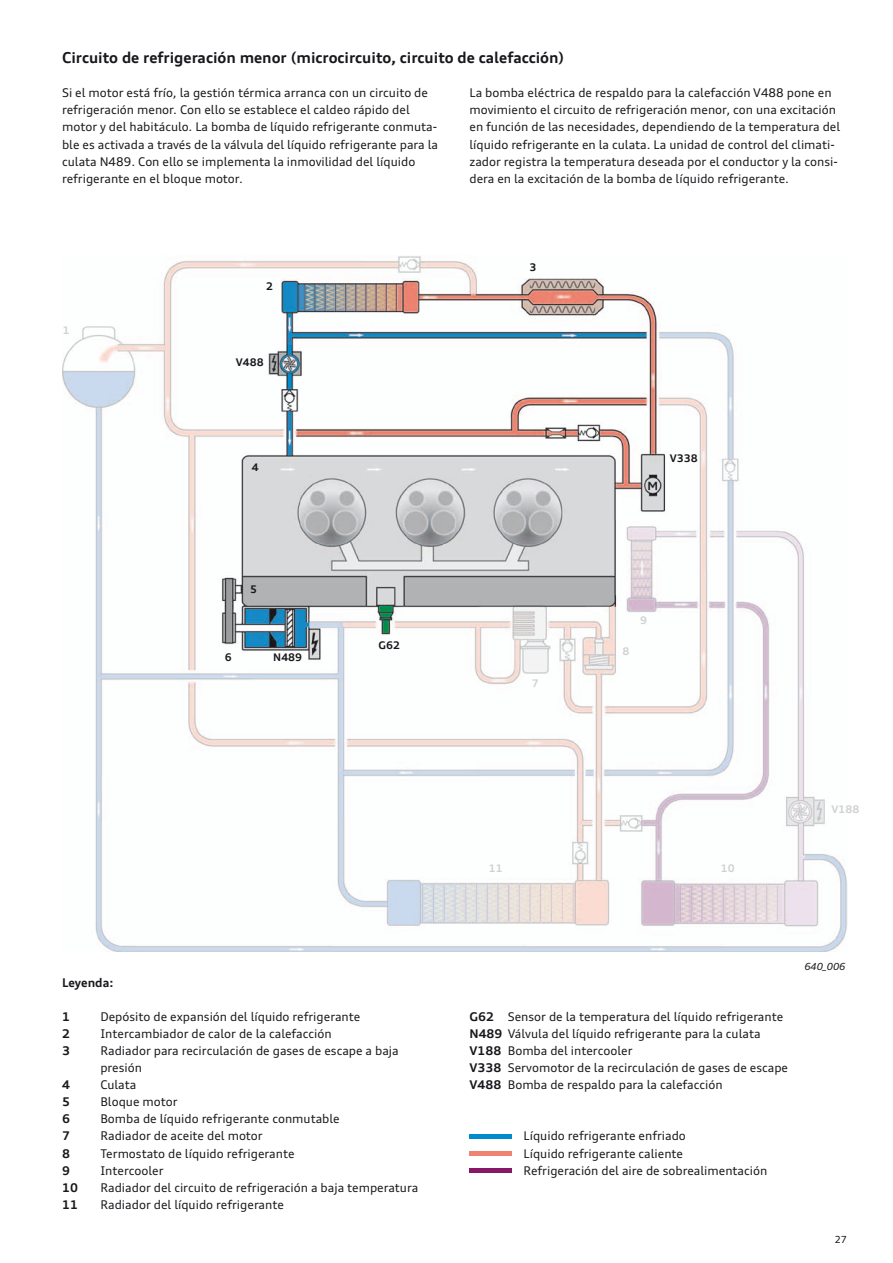
<style>
.page{position:relative;width:893px;height:1263px;background:#fff}
.page>*{position:absolute;margin:0;border:0;box-sizing:border-box;transform-origin:0 0}
.t1{font:700 15px "Audi Type";color:#1a171c}
.t2{font:12px/17.1px "Audi Type";color:#1a171c}
.t3{font:700 12px "Audi Type";color:#1a171c}
.t4{font:700 10.5px "Audi Type";color:#1a171c}
.t5{font:700 10.5px "Audi Type";color:#d0d1d2}
.t6{font:italic 9.75px "Audi Type";color:#1a171c}
.t7{font:9.75px "Audi Type";color:#1a171c}
.s1{font-weight:700}
</style>
<div class="page">
<img style="left:62px;top:256px;width:786px;height:695px">
<hr style="left:469px;top:1135px;width:43px;height:4px;background:#008bd0">
<div style="left:469px;top:1151px;width:43px;height:5px;background:#ee8371"></div>
<hr style="left:469px;top:1168px;width:43px;height:4px;background:#871868">
<p class="t1" style="left:62px;top:48px;width:504px">Circuito de refrigeración menor (microcircuito, circuito de calefacción)</p>
<p class="t2" style="left:62px;top:84px;width:377px">Si el motor está frío, la gestión térmica arranca con un circuito de refrigeración menor. Con ello se establece el caldeo rápido del motor y del habitáculo. La bomba de líquido refrigerante conmuta‑ ble es activada a través de la válvula del líquido refrigerante para la culata N489. Con ello se implementa la inmovilidad del líquido refrigerante en el bloque motor.</p>
<p class="t2" style="left:469px;top:84px;width:372px">La bomba eléctrica de respaldo para la calefacción V488 pone en movimiento el circuito de refrigeración menor, con una excitación en función de las necesidades, dependiendo de la temperatura del líquido refrigerante en la culata. La unidad de control del climati‑ zador registra la temperatura deseada por el conductor y la consi‑ dera en la excitación de la bomba de líquido refrigerante.</p>
<p class="t5" style="left:63px;top:323px;width:8px">1</p>
<p class="t4" style="left:266px;top:279px;width:8px">2</p>
<p class="t4" style="left:236px;top:356px;width:29px">V488</p>
<p class="t4" style="left:252px;top:461px;width:8px">4</p>
<p class="t4" style="left:250px;top:583px;width:8px">5</p>
<p class="t4" style="left:225px;top:651px;width:8px">6</p>
<p class="t4" style="left:273px;top:651px;width:30px">N489</p>
<p class="t4" style="left:378px;top:639px;width:23px">G62</p>
<p class="t3" style="left:62px;top:975px;width:53px">Leyenda:</p>
<p class="t3" style="left:62px;top:1009px;width:9px">1</p>
<p class="t2" style="left:100px;top:1008px;width:261px">Depósito de expansión del líquido refrigerante</p>
<p class="t3" style="left:62px;top:1026px;width:9px">2</p>
<p class="t2" style="left:100px;top:1025px;width:233px">Intercambiador de calor de la calefacción</p>
<p class="t3" style="left:62px;top:1043px;width:9px">3</p>
<p class="t2" style="left:100px;top:1042px;width:300px">Radiador para recirculación de gases de escape a baja presión</p>
<p class="t3" style="left:62px;top:1077px;width:9px">4</p>
<p class="t2" style="left:100px;top:1076px;width:38px">Culata</p>
<p class="t3" style="left:62px;top:1094px;width:9px">5</p>
<p class="t2" style="left:100px;top:1093px;width:79px">Bloque motor</p>
<p class="t3" style="left:62px;top:1111px;width:9px">6</p>
<p class="t2" style="left:100px;top:1110px;width:241px">Bomba de líquido refrigerante conmutable</p>
<p class="t3" style="left:62px;top:1129px;width:9px">7</p>
<p class="t2" style="left:100px;top:1127px;width:164px">Radiador de aceite del motor</p>
<p class="t3" style="left:62px;top:1146px;width:9px">8</p>
<p class="t2" style="left:100px;top:1144px;width:196px">Termostato de líquido refrigerante</p>
<p class="t3" style="left:62px;top:1163px;width:9px">9</p>
<p class="t2" style="left:100px;top:1162px;width:65px">Intercooler</p>
<p class="t3" style="left:62px;top:1180px;width:17px">10</p>
<p class="t2" style="left:100px;top:1179px;width:319px">Radiador del circuito de refrigeración a baja temperatura</p>
<p class="t3" style="left:62px;top:1197px;width:17px">11</p>
<p class="t2" style="left:100px;top:1196px;width:185px">Radiador del líquido refrigerante</p>
<p class="t4" style="left:530px;top:260px;width:8px">3</p>
<p class="t4" style="left:670px;top:452px;width:29px">V338</p>
<p class="t5" style="left:532px;top:677px;width:8px">7</p>
<p class="t5" style="left:622px;top:644px;width:8px">8</p>
<p class="t5" style="left:640px;top:613px;width:8px">9</p>
<p class="t5" style="left:489px;top:862px;width:15px">11</p>
<p class="t5" style="left:721px;top:862px;width:15px">10</p>
<p class="t5" style="left:831px;top:803px;width:29px">V188</p>
<p class="t2" style="left:469px;top:1008px;width:320px"><span class="s1">G62</span> Sensor de la temperatura del líquido refrigerante <span class="s1">N489</span> Válvula del líquido refrigerante para la culata <span class="s1">V188</span> Bomba del intercooler<br><span class="s1">V338</span> Servomotor de la recirculación de gases de escape <span class="s1">V488</span> Bomba de respaldo para la calefacción</p>
<p class="t2" style="left:523px;top:1127px;width:245px">Líquido refrigerante enfriado<br>Líquido refrigerante caliente<br>Refrigeración del aire de sobrealimentación</p>
<p class="t6" style="left:804px;top:960px;width:42px">640_006</p>
<p class="t7" style="left:835px;top:1233px;width:14px">27</p>
</div>
